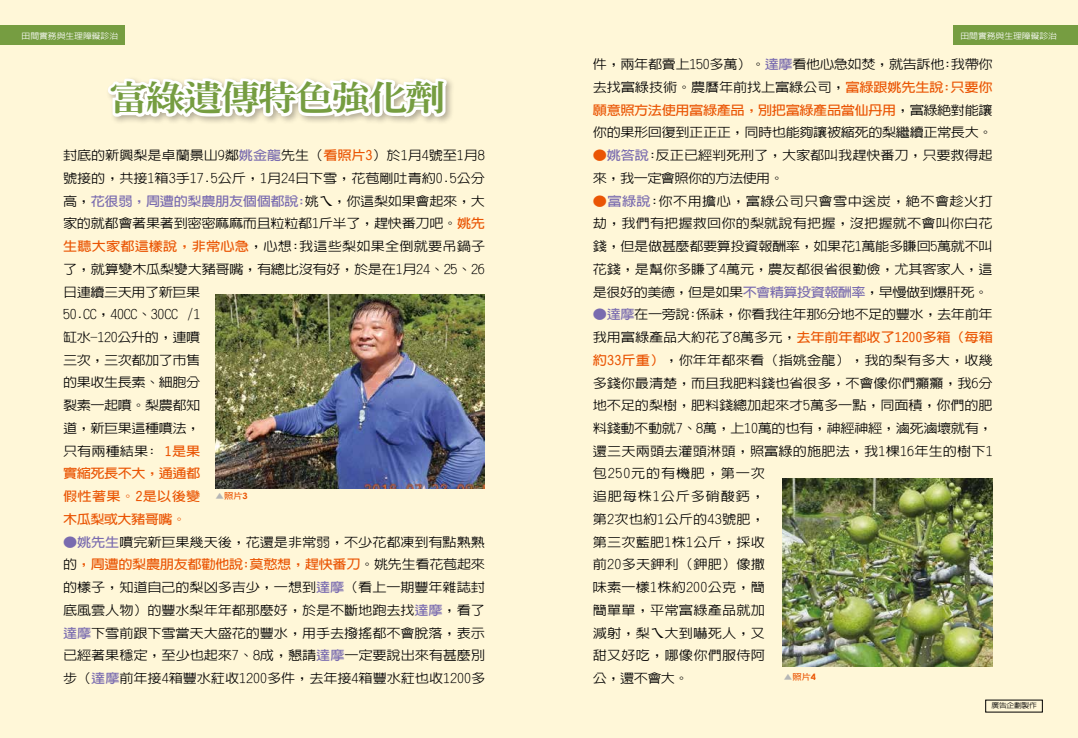
<style>
.page{position:relative;width:1078px;height:738px;background:#fff}
.page>*{position:absolute;margin:0;border:0;box-sizing:border-box;transform-origin:0 0}
.t1{font:800 33.5px "AR Ming B5";letter-spacing:-.055em;color:#579535;scale:1.17 1}
.t2{font:500 12.8px/22.7px "AR Hei B5 HK";letter-spacing:-.01em;color:#000;scale:1.11 1}
.t3{font:700 8.3px "AR Hei B5";color:#ea5504;scale:1.11 1}
.t4{font:500 8px "AR Hei B5";letter-spacing:-.01em;color:#fff;scale:1.11 1}
.t5{font:500 7px "AR Hei B5";letter-spacing:-.04em;color:#000;scale:1.11 1}
.s1{font-family:"AR Hei B5";font-weight:700;color:#796baf}
.s2{font-weight:700;color:#ea5504}
.s3{color:#b5b6b6}
.s4{font-family:"Century Gothic";font-size:8.7px}
</style>
<div class="page">
<div style="left:0;top:0;width:1077px;height:737px;background:#fff7d8"></div>
<svg style="left:104px;top:25px;width:345px;height:442px"></svg>
<div style="left:0;top:26px;width:124px;height:19px;background:#769d41"></div>
<div style="left:953px;top:26px;width:124px;height:19px;background:#769d41"></div>
<img style="left:216px;top:294px;width:268px;height:193px">
<img style="left:782px;top:478px;width:210px;height:187px">
<p class="t4" style="left:22px;top:32px;width:88px">田間實務與生理障礙診治</p>
<p class="t4" style="left:960px;top:32px;width:88px">田間實務與生理障礙診治</p>
<p class="t1" style="left:109px;top:81px;width:288px">富綠遺傳特色強化劑</p>
<p class="t2" style="left:63px;top:144px;width:382px">封底的新興梨是卓蘭景山9鄰<span class="s1">姚金龍</span>先生（<span class="s2">看照片3</span>）於1月4號至1月8號接的，共接1箱3手17.5公斤，1月24日下雪，花苞剛吐青約0.5公分高，<span class="s1">花很弱，周遭的梨農朋友個個都說:</span>姚ㄟ，你這梨如果會起來，大家的就都會著果著到密密麻麻而且粒粒都1斤半了，趕快番刀吧。<span class="s2">姚先生聽大家都這樣說，非常心急</span>，心想:我這些梨如果全倒就要吊鍋子了，就算變木瓜梨變大豬哥嘴，有總比沒有好，於是在1月24、25、26日連續三天用了新巨果<br>50.CC，40CC、30CC /1<br>缸水-120公升的，連噴<br>三次，三次都加了市售<br>的果收生長素、細胞分<br>裂素一起噴。梨農都知<br>道，新巨果這種噴法，<br>只有兩種結果: <span class="s2">1是果<br>實縮死長不大，通通都<br>假性著果。2是以後變<br>木瓜梨或大豬哥嘴。</span></p>
<p class="t2" style="left:63px;top:530px;width:382px;text-align:justify"><span class="s1">●姚先生</span>噴完新巨果幾天後，花還是非常弱，不少花都凍到有點熟熟的<span class="s2">，周遭的梨農朋友都勸他說:莫憨想，趕快番刀</span>。姚先生看花苞起來的樣子，知道自己的梨凶多吉少，一想到<span class="s1">達摩</span>（看上一期豐年雜誌封底風雲人物）的豐水梨年年都那麼好，於是不斷地跑去找<span class="s1">達摩</span>，看了<span class="s1">達摩</span>下雪前跟下雪當天大盛花的豐水，用手去撥搖都不會脫落，表示已經著果穩定，至少也起來7、8成，懇請<span class="s1">達摩</span>一定要說出來有甚麼別步（<span class="s1">達摩</span>前年接4箱豐水葒收1200多件，去年接4箱豐水葒也收1200多</p>
<p class="t3" style="left:215px;top:491px;width:31px"><span class="s3">▲</span>照片<span class="s4">3</span></p>
<p class="t2" style="left:592px;top:53px;width:361px;text-align:justify">件，兩年都賣上150多萬）。<span class="s1">達摩</span>看他心急如焚，就告訴他:我帶你去找富綠技術。農曆年前找上富綠公司，<span class="s2">富綠跟姚先生說:只要你願意照方法使用富綠產品，別把富綠產品當仙丹用</span>，富綠絕對能讓你的果形回復到正正正，同時也能夠讓被縮死的梨繼續正常長大。</p>
<p class="t2" style="left:592px;top:144px;width:361px"><span class="s2">●</span><span class="s1">姚答說</span>:反正已經判死刑了，大家都叫我趕快番刀，只要救得起來，我一定會照你的方法使用。</p>
<p class="t2" style="left:592px;top:189px;width:362px;text-align:justify"><span class="s2">●</span><span class="s1">富綠說</span>:你不用擔心，富綠公司只會雪中送炭，絕不會趁火打劫，我們有把握救回你的梨就說有把握，沒把握就不會叫你白花錢，但是做甚麼都要算投資報酬率，如果花1萬能多賺回5萬就不叫花錢，是幫你多賺了4萬元，農友都很省很勤儉，尤其客家人，這是很好的美德，但是如果<span class="s1">不會精算投資報酬率</span>，早慢做到爆肝死。</p>
<p class="t2" style="left:592px;top:303px;width:362px"><span class="s1">●達摩</span>在一旁說:係祙，你看我往年那6分地不足的豐水，去年前年我用富綠產品大約花了8萬多元，<span class="s2">去年前年都收了1200多箱（每箱約33斤重）</span>，你年年都來看（指姚金龍），我的梨有多大，收幾多錢你最清楚，而且我肥料錢也省很多，不會像你們癲癲，我6分地不足的梨樹，肥料錢總加起來才5萬多一點，同面積，你們的肥料錢動不動就7、8萬，上10萬的也有，神經神經，滷死滷壞就有，還三天兩頭去灌頭淋頭，照富綠的施肥法，我1棵16年生的樹下1包250元的有機肥，第一次<br>追肥每株1公斤多硝酸鈣，<br>第2次也約1公斤的43號肥，<br>第三次藍肥1株1公斤，採收<br>前20多天鉀利（鉀肥）像撒<br>味素一樣1株約200公克，簡<br>簡單單，平常富綠產品就加<br>減射，梨ㄟ大到嚇死人，又<br>甜又好吃，哪像你們服侍阿<br>公，還不會大。</p>
<p class="t3" style="left:783px;top:671px;width:31px"><span class="s3">▲</span>照片<span class="s4">4</span></p>
<p class="t5" style="left:991px;top:701px;width:42px">廣告企劃製作</p>
</div>
